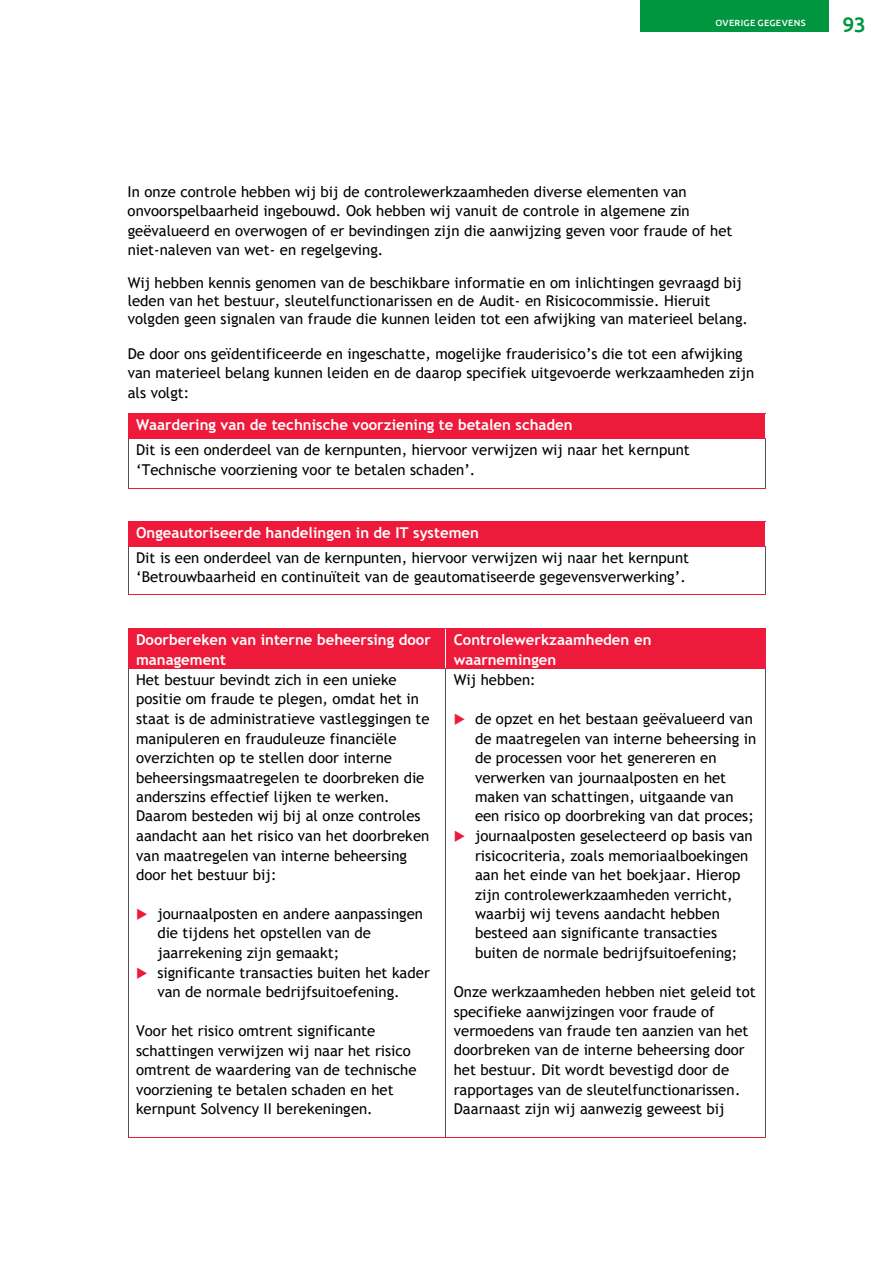
<style>
.page{position:relative;width:893px;height:1263px;background:#fff}
.page>*{position:absolute;margin:0;border:0;box-sizing:border-box;transform-origin:0 0}
.t1{font:500 21px "Ubuntu";color:#00963f}
.t2{font:15px/19.5px "Trebuchet MS";color:#000}
.t3{font:700 15px/19.5px "Trebuchet MS";color:#fff}
.t4{font:500 9px "Ubuntu";letter-spacing:.04em;color:#fff}
.s1{color:#ed1a3b}
</style>
<div class="page">
<div style="left:128px;top:414px;width:637px;height:24px;background:#ed1a3b"></div>
<hr style="left:128px;top:413px;width:637px;height:1px;background:#ed1a3b">
<hr style="left:128px;top:438px;width:637px;height:1px;background:#ed1a3b">
<hr style="left:128px;top:439px;width:1px;height:49px;background:#535353">
<hr style="left:128px;top:488px;width:637px;height:1px;background:#ed1a3b">
<hr style="left:765px;top:439px;width:1px;height:49px;background:#535353">
<div style="left:128px;top:522px;width:637px;height:24px;background:#ed1a3b"></div>
<hr style="left:128px;top:521px;width:637px;height:1px;background:#ed1a3b">
<hr style="left:128px;top:546px;width:637px;height:1px;background:#ed1a3b">
<hr style="left:128px;top:546px;width:1px;height:49px;background:#535353">
<hr style="left:128px;top:595px;width:637px;height:1px;background:#ed1a3b">
<hr style="left:765px;top:546px;width:1px;height:49px;background:#535353">
<div style="left:128px;top:629px;width:317px;height:39px;background:#ed1a3b"></div>
<div style="left:446px;top:629px;width:319px;height:39px;background:#ed1a3b"></div>
<hr style="left:128px;top:628px;width:318px;height:1px;background:#ed1a3b">
<hr style="left:446px;top:628px;width:319px;height:1px;background:#ed1a3b">
<hr style="left:446px;top:629px;width:1px;height:39px;background:#fff">
<hr style="left:765px;top:629px;width:1px;height:39px;background:#ed1a3b">
<hr style="left:128px;top:668px;width:318px;height:1px;background:#ed1a3b">
<hr style="left:446px;top:668px;width:319px;height:1px;background:#ed1a3b">
<hr style="left:128px;top:669px;width:1px;height:468px;background:#535353">
<hr style="left:128px;top:1137px;width:318px;height:1px;background:#ed1a3b">
<hr style="left:446px;top:669px;width:1px;height:468px;background:#535353">
<hr style="left:446px;top:1137px;width:319px;height:1px;background:#ed1a3b">
<hr style="left:765px;top:669px;width:1px;height:468px;background:#535353">
<div style="left:640px;top:0;width:189px;height:32px;background:#00963f"></div>
<p class="t4" style="left:715px;top:17px;width:92px">OVERIGE GEGEVENS</p>
<h1 class="t1" style="left:842px;top:11px;width:25px">93</h1>
<p class="t2" style="left:128px;top:182px;width:606px">In onze controle hebben wij bij de controlewerkzaamheden diverse elementen van onvoorspelbaarheid ingebouwd. Ook hebben wij vanuit de controle in algemene zin geëvalueerd en overwogen of er bevindingen zijn die aanwijzing geven voor fraude of het niet-naleven van wet- en regelgeving.</p>
<p class="t2" style="left:128px;top:274px;width:622px;line-height:18px">Wij hebben kennis genomen van de beschikbare informatie en om inlichtingen gevraagd bij leden van het bestuur, sleutelfunctionarissen en de Audit- en Risicocommissie. Hieruit volgden geen signalen van fraude die kunnen leiden tot een afwijking van materieel belang.</p>
<p class="t2" style="left:128px;top:344px;width:628px">De door ons geïdentificeerde en ingeschatte, mogelijke frauderisico’s die tot een afwijking van materieel belang kunnen leiden en de daarop specifiek uitgevoerde werkzaamheden zijn als volgt:</p>
<p class="t3" style="left:136px;top:415px;width:438px">Waardering van de technische voorziening te betalen schaden</p>
<p class="t2" style="left:136px;top:440px;width:555px">Dit is een onderdeel van de kernpunten, hiervoor verwijzen wij naar het kernpunt ‘Technische voorziening voor te betalen schaden’.</p>
<p class="t3" style="left:136px;top:523px;width:344px">Ongeautoriseerde handelingen in de IT systemen</p>
<p class="t2" style="left:136px;top:547px;width:555px">Dit is een onderdeel van de kernpunten, hiervoor verwijzen wij naar het kernpunt ‘Betrouwbaarheid en continuïteit van de geautomatiseerde gegevensverwerking’.</p>
<p class="t3" style="left:136px;top:630px;width:296px">Doorbereken van interne beheersing door management</p>
<p class="t3" style="left:454px;top:630px;width:199px">Controlewerkzaamheden en waarnemingen</p>
<p class="t2" style="left:136px;top:670px;width:295px">Het bestuur bevindt zich in een unieke positie om fraude te plegen, omdat het in staat is de administratieve vastleggingen te manipuleren en frauduleuze financiële overzichten op te stellen door interne beheersingsmaatregelen te doorbreken die anderszins effectief lijken te werken.<br>Daarom besteden wij bij al onze controles aandacht aan het risico van het doorbreken van maatregelen van interne beheersing door het bestuur bij:</p>
<p class="t2" style="left:157px;top:904px;width:267px;text-indent:-21px"><span class="s1">◆</span> journaalposten en andere aanpassingen die tijdens het opstellen van de jaarrekening zijn gemaakt;</p>
<p class="t2" style="left:136px;top:962px;width:295px;text-align:center"><span class="s1">◆</span> significante transacties buiten het kader van de normale bedrijfsuitoefening.</p>
<p class="t2" style="left:136px;top:1021px;width:282px">Voor het risico omtrent significante schattingen verwijzen wij naar het risico omtrent de waardering van de technische voorziening te betalen schaden en het kernpunt Solvency II berekeningen.</p>
<p class="t2" style="left:454px;top:670px;width:83px">Wij hebben:</p>
<p class="t2" style="left:475px;top:709px;width:283px;text-indent:-21px"><span class="s1">◆</span> de opzet en het bestaan geëvalueerd van de maatregelen van interne beheersing in de processen voor het genereren en verwerken van journaalposten en het maken van schattingen, uitgaande van een risico op doorbreking van dat proces;</p>
<p class="t2" style="left:475px;top:826px;width:279px;text-indent:-21px"><span class="s1">◆</span> journaalposten geselecteerd op basis van risicocriteria, zoals memoriaalboekingen aan het einde van het boekjaar. Hierop zijn controlewerkzaamheden verricht, waarbij wij tevens aandacht hebben besteed aan significante transacties buiten de normale bedrijfsuitoefening;</p>
<p class="t2" style="left:454px;top:982px;width:303px">Onze werkzaamheden hebben niet geleid tot specifieke aanwijzingen voor fraude of vermoedens van fraude ten aanzien van het doorbreken van de interne beheersing door het bestuur. Dit wordt bevestigd door de rapportages van de sleutelfunctionarissen.<br>Daarnaast zijn wij aanwezig geweest bij</p>
</div>
